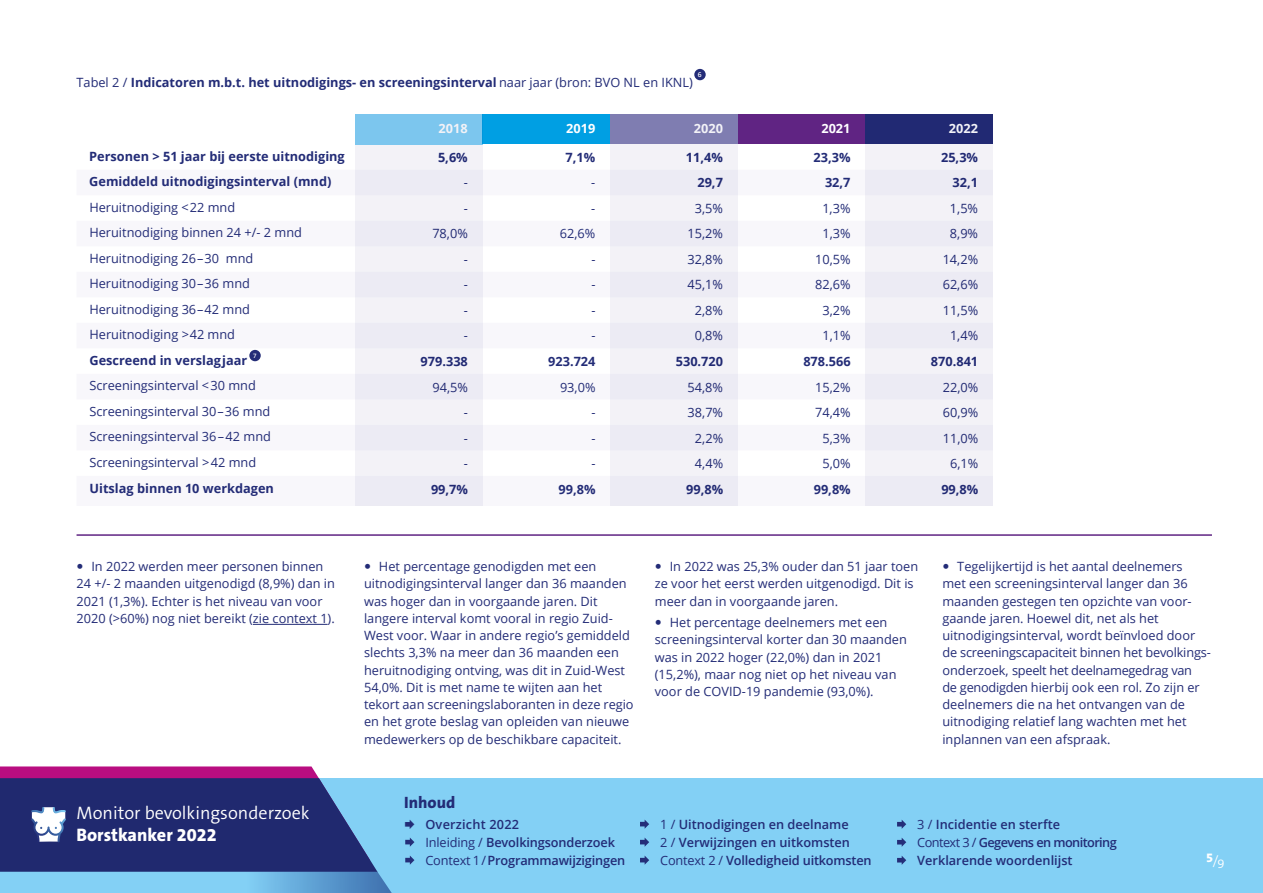
<style>
.page{position:relative;width:1263px;height:893px;background:#fff}
.page>*{position:absolute;margin:0;border:0;box-sizing:border-box;transform-origin:0 0}
.t1{font:300 18.15px "The Sans B4";color:#fff}
.t2{font:800 18.15px "The Sans B8";color:#fff}
.t3{font:800 16.5px "The Sans B8";color:#232c77}
.t4{font:300 12.9px "The Sans B4";color:#fff}
.t5{font:12.75px/17.2px "Open Sans";color:#232c77}
.t6{font:700 12.75px "Open Sans";color:#232c77}
.t7{font:600 12.75px/18px "Open Sans";color:#232c77}
.t8{font:700 12.75px "Open Sans";color:#fff}
.t9{font:600 6.75px "Open Sans";color:#fff}
.t10{font:600 6px "Open Sans";color:#fff}
.s1{font-weight:400}
</style>
<div class="page">
<div style="left:304px;top:778px;width:959px;height:115px;background:#83d0f5"></div>
<hr style="left:77px;top:534px;width:1135px;height:2px;background:#602483">
<svg style="left:0;top:766px;width:392px;height:127px;background:#495594"></svg>
<hr style="left:253px;top:624px;width:75px;height:1px;background:#232c77">
<div style="left:355px;top:114px;width:128px;height:30px;background:#7cc6ee"></div>
<div style="left:483px;top:114px;width:127px;height:30px;background:#009fe3"></div>
<div style="left:610px;top:114px;width:128px;height:30px;background:#7f7db1"></div>
<div style="left:738px;top:114px;width:127px;height:30px;background:#602483"></div>
<div style="left:865px;top:114px;width:128px;height:30px;background:#232c77"></div>
<div style="left:610px;top:144px;width:128px;height:362px;background:#f0eff6"></div>
<svg style="left:355px;top:115px;width:128px;height:391px;fill:#ecebf4"></svg>
<div style="left:865px;top:144px;width:128px;height:362px;background:#f0eff6"></div>
<div style="left:694px;top:69px;width:12px;height:11px;background:#232c77;border-radius:50%"></div>
<div style="left:249px;top:350px;width:12px;height:11px;background:#232c77;border-radius:50%"></div>
<p class="t10" style="left:698px;top:70px;width:5px">6</p>
<p class="t9" style="left:698px;top:70px;width:5px">6</p>
<p class="t6" style="left:77px;top:73px;width:618px"><span class="s1">Tabel 2 /</span> Indicatoren m.b.t. het uitnodigings- en screeningsinterval <span class="s1">naar jaar (bron: BVO NL en IKNL)</span></p>
<p class="t8" style="left:439px;top:120px;width:31px">2018</p>
<p class="t8" style="left:566px;top:120px;width:31px">2019</p>
<p class="t8" style="left:694px;top:120px;width:31px">2020</p>
<p class="t8" style="left:821px;top:120px;width:31px">2021</p>
<p class="t8" style="left:949px;top:120px;width:31px">2022</p>
<p class="t6" style="left:89px;top:147px;width:257px">Personen &gt; 51 jaar bij eerste uitnodiging</p>
<p class="t6" style="left:438px;top:148px;width:31px">5,6%</p>
<p class="t6" style="left:566px;top:148px;width:31px">7,1%</p>
<p class="t6" style="left:686px;top:148px;width:39px">11,4%</p>
<p class="t6" style="left:813px;top:148px;width:39px">23,3%</p>
<p class="t6" style="left:941px;top:148px;width:39px">25,3%</p>
<p class="t6" style="left:89px;top:173px;width:244px">Gemiddeld uitnodigingsinterval (mnd)</p>
<p class="t5" style="left:464px;top:174px;width:6px">-</p>
<p class="t5" style="left:591px;top:174px;width:6px">-</p>
<p class="t6" style="left:697px;top:174px;width:27px">29,7</p>
<p class="t6" style="left:825px;top:174px;width:27px">32,7</p>
<p class="t6" style="left:952px;top:174px;width:27px">32,1</p>
<p class="t5" style="left:89px;top:198px;width:147px">Heruitnodiging &lt;22 mnd</p>
<p class="t5" style="left:464px;top:199px;width:6px">-</p>
<p class="t5" style="left:591px;top:199px;width:6px">-</p>
<p class="t5" style="left:695px;top:199px;width:30px">3,5%</p>
<p class="t5" style="left:822px;top:199px;width:30px">1,3%</p>
<p class="t5" style="left:950px;top:199px;width:30px">1,5%</p>
<p class="t5" style="left:89px;top:224px;width:214px">Heruitnodiging binnen 24 +/- 2 mnd</p>
<p class="t5" style="left:432px;top:225px;width:37px">78,0%</p>
<p class="t5" style="left:560px;top:225px;width:37px">62,6%</p>
<p class="t5" style="left:687px;top:225px;width:37px">15,2%</p>
<p class="t5" style="left:822px;top:225px;width:30px">1,3%</p>
<p class="t5" style="left:950px;top:225px;width:30px">8,9%</p>
<p class="t5" style="left:89px;top:249px;width:165px">Heruitnodiging 26–30 mnd</p>
<p class="t5" style="left:464px;top:250px;width:6px">-</p>
<p class="t5" style="left:591px;top:250px;width:6px">-</p>
<p class="t5" style="left:687px;top:250px;width:37px">32,8%</p>
<p class="t5" style="left:815px;top:250px;width:37px">10,5%</p>
<p class="t5" style="left:943px;top:250px;width:37px">14,2%</p>
<p class="t5" style="left:89px;top:275px;width:162px">Heruitnodiging 30–36 mnd</p>
<p class="t5" style="left:464px;top:276px;width:6px">-</p>
<p class="t5" style="left:591px;top:276px;width:6px">-</p>
<p class="t5" style="left:687px;top:276px;width:37px">45,1%</p>
<p class="t5" style="left:815px;top:276px;width:37px">82,6%</p>
<p class="t5" style="left:943px;top:276px;width:37px">62,6%</p>
<p class="t5" style="left:89px;top:300px;width:162px">Heruitnodiging 36–42 mnd</p>
<p class="t5" style="left:464px;top:301px;width:6px">-</p>
<p class="t5" style="left:591px;top:301px;width:6px">-</p>
<p class="t5" style="left:695px;top:301px;width:30px">2,8%</p>
<p class="t5" style="left:822px;top:301px;width:30px">3,2%</p>
<p class="t5" style="left:943px;top:301px;width:37px">11,5%</p>
<p class="t5" style="left:89px;top:326px;width:147px">Heruitnodiging &gt;42 mnd</p>
<p class="t5" style="left:464px;top:327px;width:6px">-</p>
<p class="t5" style="left:591px;top:327px;width:6px">-</p>
<p class="t5" style="left:695px;top:327px;width:30px">0,8%</p>
<p class="t5" style="left:822px;top:327px;width:30px">1,1%</p>
<p class="t5" style="left:950px;top:327px;width:30px">1,4%</p>
<p class="t6" style="left:89px;top:351px;width:159px">Gescreend in verslagjaar</p>
<p class="t6" style="left:421px;top:352px;width:49px">979.338</p>
<p class="t6" style="left:548px;top:352px;width:49px">923.724</p>
<p class="t6" style="left:676px;top:352px;width:49px">530.720</p>
<p class="t6" style="left:803px;top:352px;width:49px">878.566</p>
<p class="t6" style="left:931px;top:352px;width:49px">870.841</p>
<p class="t5" style="left:89px;top:377px;width:168px">Screeningsinterval &lt;30 mnd</p>
<p class="t5" style="left:432px;top:378px;width:37px">94,5%</p>
<p class="t5" style="left:560px;top:378px;width:37px">93,0%</p>
<p class="t5" style="left:688px;top:378px;width:37px">54,8%</p>
<p class="t5" style="left:815px;top:378px;width:37px">15,2%</p>
<p class="t5" style="left:943px;top:378px;width:37px">22,0%</p>
<p class="t5" style="left:89px;top:402px;width:182px">Screeningsinterval 30–36 mnd</p>
<p class="t5" style="left:464px;top:403px;width:6px">-</p>
<p class="t5" style="left:591px;top:403px;width:6px">-</p>
<p class="t5" style="left:688px;top:403px;width:37px">38,7%</p>
<p class="t5" style="left:815px;top:403px;width:37px">74,4%</p>
<p class="t5" style="left:943px;top:403px;width:37px">60,9%</p>
<p class="t5" style="left:90px;top:428px;width:183px">Screeningsinterval 36–42 mnd</p>
<p class="t5" style="left:464px;top:429px;width:6px">-</p>
<p class="t5" style="left:591px;top:429px;width:6px">-</p>
<p class="t5" style="left:695px;top:429px;width:30px">2,2%</p>
<p class="t5" style="left:822px;top:429px;width:30px">5,3%</p>
<p class="t5" style="left:943px;top:429px;width:37px">11,0%</p>
<p class="t5" style="left:90px;top:453px;width:168px">Screeningsinterval &gt;42 mnd</p>
<p class="t5" style="left:464px;top:454px;width:6px">-</p>
<p class="t5" style="left:591px;top:454px;width:6px">-</p>
<p class="t5" style="left:695px;top:454px;width:30px">4,4%</p>
<p class="t5" style="left:822px;top:454px;width:30px">5,0%</p>
<p class="t5" style="left:950px;top:454px;width:30px">6,1%</p>
<p class="t6" style="left:90px;top:479px;width:186px">Uitslag binnen 10 werkdagen</p>
<p class="t6" style="left:431px;top:480px;width:39px">99,7%</p>
<p class="t6" style="left:559px;top:480px;width:39px">99,8%</p>
<p class="t6" style="left:686px;top:480px;width:39px">99,8%</p>
<p class="t6" style="left:814px;top:480px;width:39px">99,8%</p>
<p class="t6" style="left:941px;top:480px;width:39px">99,8%</p>
<p class="t10" style="left:253px;top:351px;width:5px">7</p>
<p class="t5" style="left:77px;top:557px;width:260px;text-indent:15px">In 2022 werden meer personen binnen 24 +/- 2 maanden uitgenodigd (8,9%) dan in 2021 (1,3%). Echter is het niveau van voor 2020 (&gt;60%) nog niet bereikt (zie context 1).</p>
<p class="t5" style="left:364px;top:557px;width:271px;text-indent:15px">Het percentage genodigden met een uitnodigingsinterval langer dan 36 maanden was hoger dan in voorgaande jaren. Dit langere interval komt vooral in regio Zuid-West voor. Waar in andere regio’s gemiddeld slechts 3,3% na meer dan 36 maanden een heruitnodiging ontving, was dit in Zuid-West 54,0%. Dit is met name te wijten aan het tekort aan screeningslaboranten in deze regio en het grote beslag van opleiden van nieuwe medewerkers op de beschikbare capaciteit.</p>
<p class="t5" style="left:655px;top:557px;width:265px;text-indent:15px">In 2022 was 25,3% ouder dan 51 jaar toen ze voor het eerst werden uitgenodigd. Dit is meer dan in voorgaande jaren.</p>
<p class="t5" style="left:655px;top:613px;width:253px;text-indent:15px">Het percentage deelnemers met een screeningsinterval korter dan 30 maanden was in 2022 hoger (22,0%) dan in 2021 (15,2%), maar nog niet op het niveau van voor de COVID-19 pandemie (93,0%).</p>
<p class="t5" style="left:942px;top:557px;width:270px;text-indent:15px">Tegelijkertijd is het aantal deelnemers<br>met een screeningsinterval langer dan 36 maanden gestegen ten opzichte van voor&shy;gaande jaren. Hoewel dit, net als het uitnodigingsinterval, wordt beïnvloed door de screeningscapaciteit binnen het bevolkings&shy;onderzoek, speelt het deelnamegedrag van<br>de genodigden hierbij ook een rol. Zo zijn er deelnemers die na het ontvangen van de uitnodiging relatief lang wachten met het inplannen van een afspraak.</p>
<h1 class="t1" style="left:77px;top:804px;width:235px">Monitor bevolkingsonderzoek</h1>
<h1 class="t2" style="left:77px;top:825px;width:142px">Borstkanker 2022</h1>
<p class="t3" style="left:404px;top:793px;width:53px">Inhoud</p>
<p class="t7" style="left:425px;top:815px;width:201px">Overzicht 2022<br><span class="s1">Inleiding /</span> Bevolkingsonderzoek<br><span class="s1">Context 1 /</span> Programmawijzigingen</p>
<p class="t7" style="left:660px;top:815px;width:213px"><span class="s1">1 /</span> Uitnodigingen en deelname<br><span class="s1">2 /</span> Verwijzingen en uitkomsten<br><span class="s1">Context 2 /</span> Volledigheid uitkomsten</p>
<p class="t7" style="left:917px;top:815px;width:201px"><span class="s1">3 /</span> Incidentie en sterfte<br><span class="s1">Context 3 /</span> Gegevens en monitoring<br>Verklarende woordenlijst</p>
<p class="t4" style="left:1206px;top:856px;width:20px"><sup>5</sup>/9</p>
</div>
